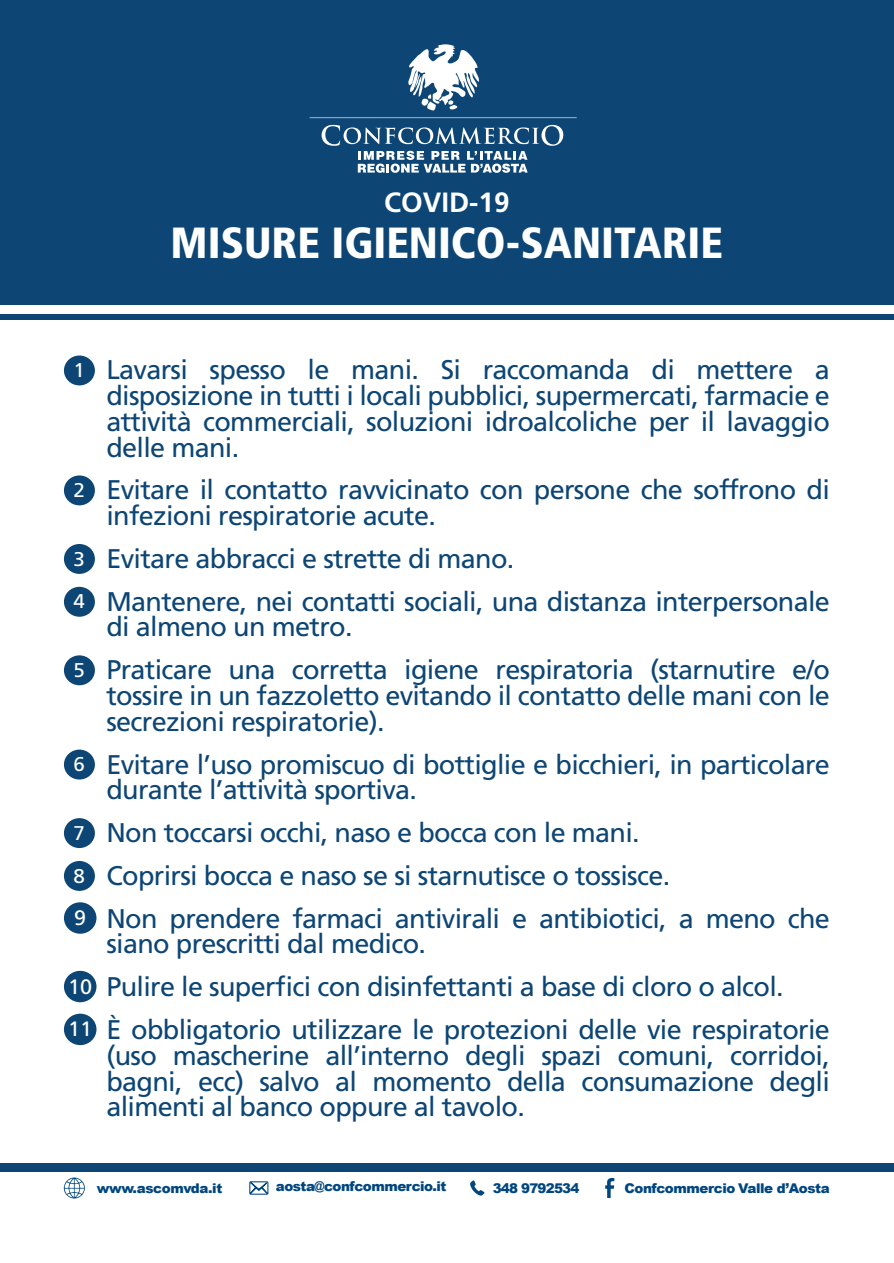
<style>
.page{position:relative;width:894px;height:1263px;background:#fff}
.page>*{position:absolute;margin:0;border:0;box-sizing:border-box;transform-origin:0 0}
.t1{font:900 condensed 43.5px "Frutiger LT Std";color:#fff}
.t2{font:700 27.9px "Frutiger LT Std";color:#fff}
.t3{font:27px/25.7px "Frutiger LT Std";letter-spacing:-.025em;color:#0d4675}
.t4{font:20.85px/42.9px "Frutiger LT Std";color:#fff}
.t5{font:19.8px/42.9px "Frutiger LT Std";color:#fff}
.t6{font:900 13.35px "Arial";letter-spacing:-.03em;color:#00467f}
.t7{font:900 13.35px "Arial";letter-spacing:-.055em;color:#00467f}
</style>
<div class="page">
<div style="left:0;top:0;width:893px;height:320px;background:#0d4675"></div>
<div style="left:64px;top:355px;width:31px;height:30px;background:#0d4675;border-radius:50%"></div>
<div style="left:64px;top:475px;width:31px;height:30px;background:#0d4675;border-radius:50%"></div>
<div style="left:64px;top:544px;width:31px;height:30px;background:#0d4675;border-radius:50%"></div>
<div style="left:64px;top:587px;width:31px;height:30px;background:#0d4675;border-radius:50%"></div>
<div style="left:64px;top:655px;width:31px;height:30px;background:#0d4675;border-radius:50%"></div>
<div style="left:64px;top:750px;width:31px;height:29px;background:#0d4675;border-radius:50%"></div>
<div style="left:64px;top:818px;width:31px;height:30px;background:#0d4675;border-radius:50%"></div>
<div style="left:64px;top:861px;width:31px;height:30px;background:#0d4675;border-radius:50%"></div>
<div style="left:64px;top:902px;width:32px;height:32px;background:#0d4675;border-radius:50%"></div>
<div style="left:64px;top:971px;width:32px;height:31px;background:#0d4675;border-radius:50%"></div>
<div style="left:64px;top:1014px;width:32px;height:31px;background:#0d4675;border-radius:50%"></div>
<div style="left:0;top:305px;width:893px;height:9px;background:#fff"></div>
<div style="left:0;top:1163px;width:893px;height:8px;background:#0d4675"></div>
<svg style="left:249px;top:1181px;width:20px;height:14px"></svg>
<svg style="left:605px;top:1178px;width:9px;height:20px"></svg>
<svg style="left:64px;top:1177px;width:21px;height:21px"></svg>
<svg style="left:470px;top:1180px;width:14px;height:15px"></svg>
<svg style="left:309px;top:117px;width:267px;height:1px"></svg>
<svg style="left:408px;top:44px;width:71px;height:67px"></svg>
<svg style="left:321px;top:125px;width:242px;height:48px"></svg>
<p class="t2" style="left:384px;top:191px;width:127px">COVID-19</p>
<h1 class="t1" style="left:170px;top:225px;width:553px">MISURE IGIENICO-SANITARIE</h1>
<p class="t5" style="left:73px;top:351px;width:13px">1</p>
<p class="t5" style="left:73px;top:471px;width:13px">2</p>
<p class="t5" style="left:73px;top:539px;width:13px">3<br>4</p>
<p class="t5" style="left:73px;top:651px;width:13px">5</p>
<p class="t5" style="left:73px;top:745px;width:13px">6</p>
<p class="t5" style="left:73px;top:813px;width:13px">7<br>8</p>
<p class="t4" style="left:74px;top:898px;width:14px">9</p>
<p class="t4" style="left:68px;top:967px;width:25px">10<br>11</p>
<p class="t3" style="left:106px;top:360px;width:724px;text-align:justify">Lavarsi spesso le mani. Si raccomanda di mettere a disposizione in tutti i locali pubblici, supermercati, farmacie e attività commerciali, soluzioni idroalcoliche per il lavaggio delle mani.</p>
<p class="t3" style="left:106px;top:480px;width:724px">Evitare il contatto ravvicinato con persone che soffrono di infezioni respiratorie acute.</p>
<p class="t3" style="left:106px;top:540px;width:724px;line-height:42.9px">Evitare abbracci e strette di mano.<br>Mantenere, nei contatti sociali, una distanza interpersonale</p>
<p class="t3" style="left:106px;top:608px;width:724px;line-height:42.9px">di almeno un metro.<br>Praticare una corretta igiene respiratoria (starnutire e/o</p>
<p class="t3" style="left:106px;top:685px;width:724px">tossire in un fazzoletto evitando il contatto delle mani con le secrezioni respiratorie).</p>
<p class="t3" style="left:106px;top:754px;width:724px">Evitare l’uso promiscuo di bottiglie e bicchieri, in particolare durante l’attività sportiva.</p>
<p class="t3" style="left:106px;top:814px;width:724px;line-height:42.9px">Non toccarsi occhi, naso e bocca con le mani.<br>Coprirsi bocca e naso se si starnutisce o tossisce.<br>Non prendere farmaci antivirali e antibiotici, a meno che</p>
<p class="t3" style="left:106px;top:925px;width:724px;line-height:42.9px">siano prescritti dal medico.<br>Pulire le superfici con disinfettanti a base di cloro o alcol.<br>È obbligatorio utilizzare le protezioni delle vie respiratorie</p>
<p class="t3" style="left:106px;top:1045px;width:724px;text-align:justify">(uso mascherine all’interno degli spazi comuni, corridoi, bagni, ecc) salvo al momento della consumazione degli alimenti al banco oppure al tavolo.</p>
<p class="t6" style="left:97px;top:1183px;width:127px">www.ascomvda.it</p>
<p class="t6" style="left:276px;top:1181px;width:172px">aosta@confcommercio.it</p>
<p class="t7" style="left:492px;top:1183px;width:88px">348 9792534</p>
<p class="t6" style="left:624px;top:1183px;width:207px">Confcommercio Valle d’Aosta</p>
</div>
